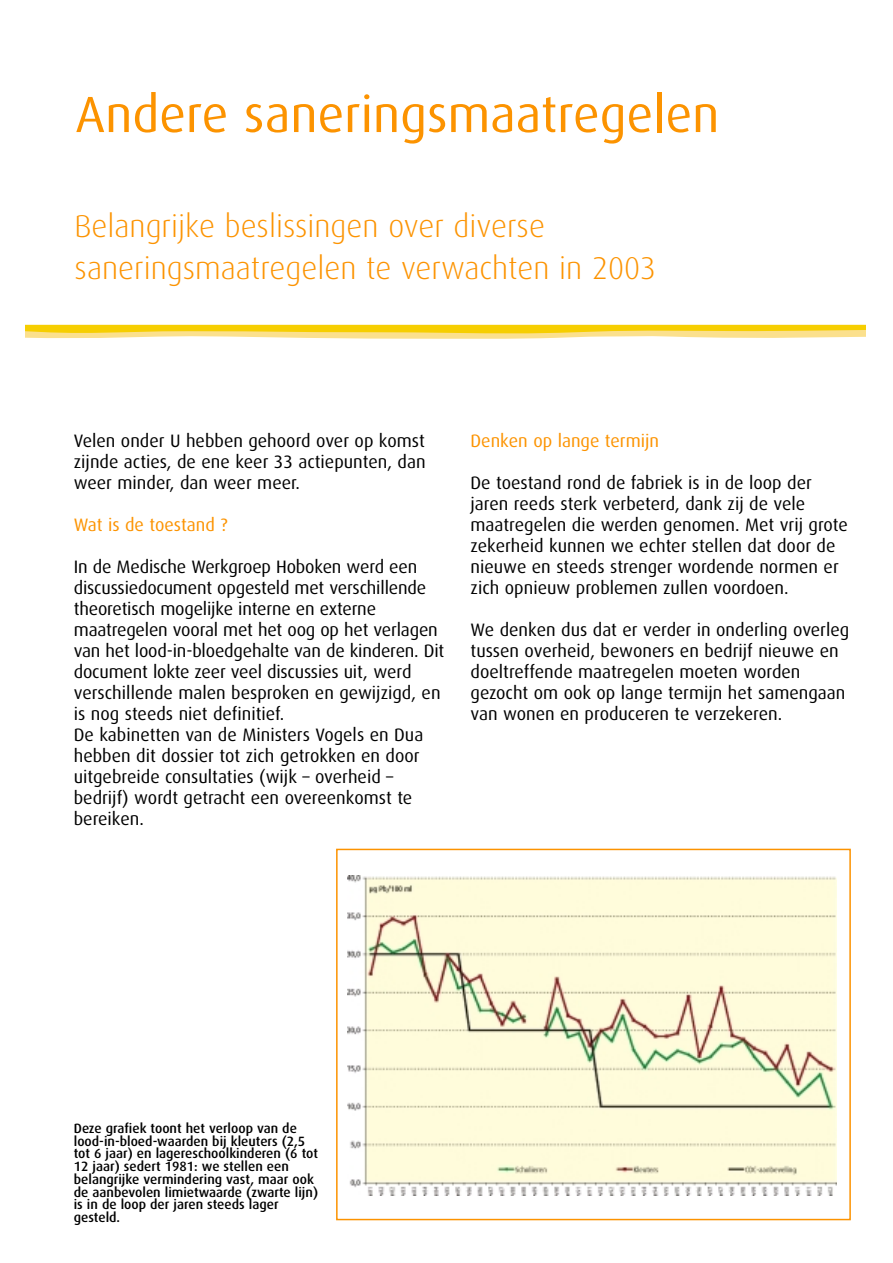
<style>
.page{position:relative;width:893px;height:1263px;background:#fff}
.page>*{position:absolute;margin:0;border:0;box-sizing:border-box;transform-origin:0 0}
.t1{font:51px "Dax";color:#fc9300}
.t2{font:300 31.5px/42px "Dax";color:#fc9300}
.t3{font:18px/21px "Dax";color:#000}
.t4{font:18px "Dax";color:#fc9300}
.t5{font:500 13.5px/12.8px "Dax";color:#000}
</style>
<div class="page">
<img style="left:347px;top:876px;width:489px;height:320px">
<div style="left:336px;top:849px;width:514px;height:371px;border:2px solid #fc9300"></div>
<svg style="left:26px;top:325px;width:840px;height:14px;background:#f8da54"></svg>
<h1 class="t1" style="left:75px;top:96px;width:645px">Andere saneringsmaatregelen</h1>
<h2 class="t2" style="left:74px;top:208px;width:583px">Belangrijke beslissingen over diverse saneringsmaatregelen te verwachten in 2003</h2>
<p class="t3" style="left:74px;top:432px;width:353px;text-align:justify">Velen onder U hebben gehoord over op komst zijnde acties, de ene keer 33 actiepunten, dan weer minder, dan weer meer.</p>
<p class="t4" style="left:74px;top:518px;width:155px">Wat is de toestand ?</p>
<p class="t3" style="left:74px;top:558px;width:372px">In de Medische Werkgroep Hoboken werd een discussiedocument opgesteld met verschillende theoretisch mogelijke interne en externe maatregelen vooral met het oog op het verlagen van het lood-in-bloedgehalte van de kinderen. Dit document lokte zeer veel discussies uit, werd verschillende malen besproken en gewijzigd, en is nog steeds niet definitief.<br>De kabinetten van de Ministers Vogels en Dua hebben dit dossier tot zich getrokken en door uitgebreide consultaties (wijk – overheid – bedrijf) wordt getracht een overeenkomst te bereiken.</p>
<p class="t4" style="left:470px;top:434px;width:190px">Denken op lange termijn</p>
<p class="t3" style="left:470px;top:474px;width:379px">De toestand rond de fabriek is in de loop der jaren reeds sterk verbeterd, dank zij de vele maatregelen die werden genomen. Met vrij grote zekerheid kunnen we echter stellen dat door de nieuwe en steeds strenger wordende normen er zich opnieuw problemen zullen voordoen.</p>
<p class="t3" style="left:470px;top:621px;width:380px">We denken dus dat er verder in onderling overleg tussen overheid, bewoners en bedrijf nieuwe en doeltreffende maatregelen moeten worden gezocht om ook op lange termijn het samengaan van wonen en produceren te verzekeren.</p>
<p class="t5" style="left:74px;top:1123px;width:246px">Deze grafiek toont het verloop van de lood-in-bloed-waarden bij kleuters (2,5 tot 6 jaar) en lagereschoolkinderen (6 tot 12 jaar) sedert 1981: we stellen een belangrijke vermindering vast, maar ook de aanbevolen limietwaarde (zwarte lijn) is in de loop der jaren steeds lager gesteld.</p>
</div>
